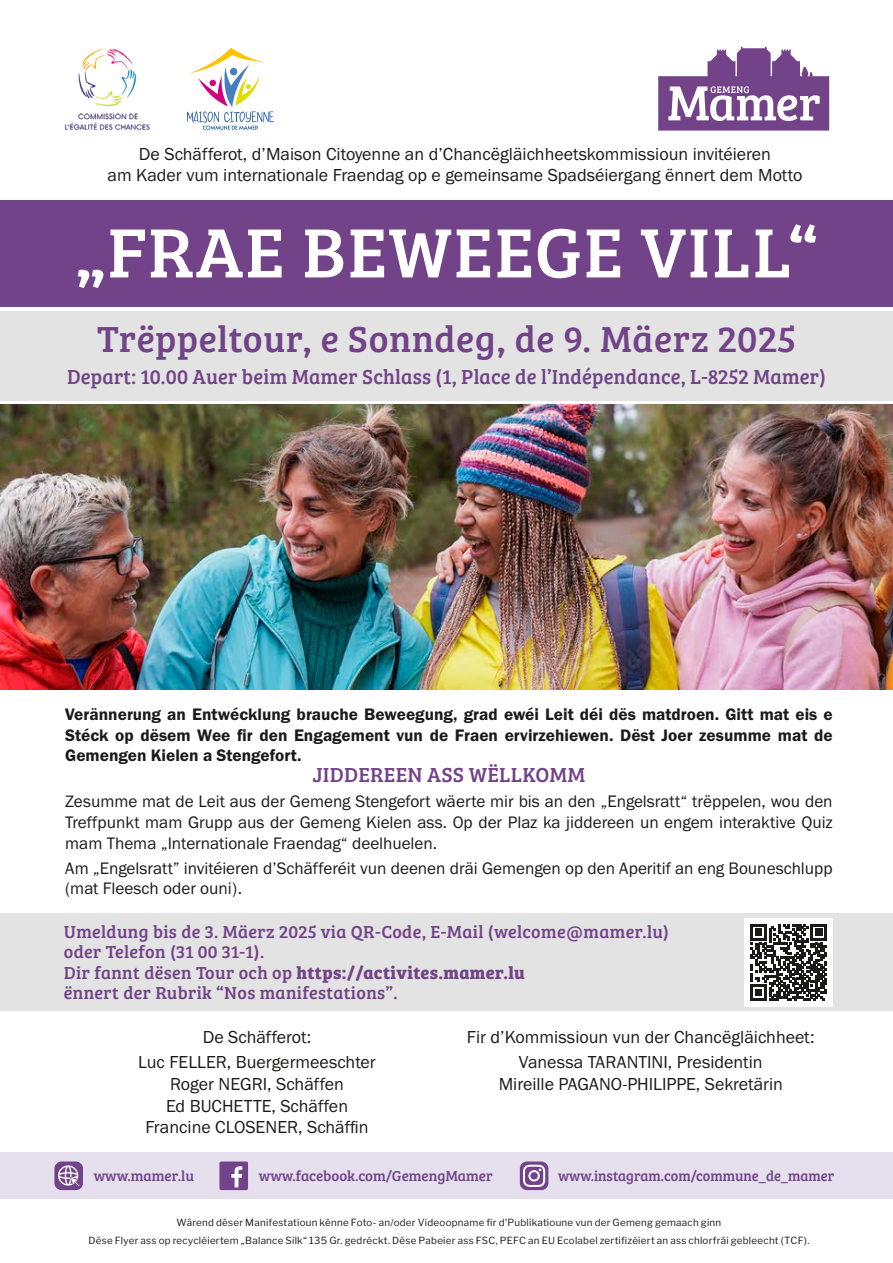
<style>
.page{position:relative;width:893px;height:1263px;background:#fff}
.page>*{position:absolute;margin:0;border:0;box-sizing:border-box;transform-origin:0 0}
.t1{font:72px "Bree Serif";letter-spacing:.02em;color:#fff}
.t2{font:37.5px "Bree Serif";letter-spacing:.02em;color:#724388}
.t3{font:21px "Bree Serif";letter-spacing:.01em;color:#724388}
.t4{font:18px/21.6px "Franklin Gothic URW Boo";color:#1a1a18;text-align:center}
.t5{font:18px/20.2px "Bree Serif";letter-spacing:.02em;color:#724388}
.t6{font:17.25px/20.7px "Franklin Gothic URW Boo";color:#1a1a18;text-align:justify}
.t7{font:17.25px/20.7px "Franklin Gothic URW Dem";color:#1a1a18;text-align:justify}
.t8{font:14.85px "Bree Serif";color:#724388}
.t9{font:9.75px/17.7px "Libre Franklin";letter-spacing:.025em;color:#1a1a18;text-align:center}
.s1{font-weight:700}
</style>
<div class="page">
<svg style="left:658px;top:47px;width:171px;height:84px"></svg>
<div style="left:0;top:1152px;width:893px;height:47px;background:#e6e0ee"></div>
<div style="left:54px;top:1161px;width:29px;height:29px;background:#724388;border-radius:7px"></div>
<svg style="left:58px;top:1165px;width:22px;height:22px"></svg>
<div style="left:219px;top:1161px;width:29px;height:29px;background:#724388;border-radius:2px"></div>
<svg style="left:231px;top:1166px;width:12px;height:22px"></svg>
<div style="left:520px;top:1161px;width:28px;height:29px;background:#724388;border-radius:7px"></div>
<svg style="left:523px;top:1165px;width:22px;height:22px"></svg>
<svg style="left:187px;top:48px;width:87px;height:82px"></svg>
<img style="left:64px;top:48px;width:86px;height:82px">
<div style="left:0;top:913px;width:893px;height:98px;background:#e3e3e3"></div>
<div style="left:745px;top:918px;width:88px;height:88px;background:#fff"></div>
<svg style="left:750px;top:924px;width:77px;height:77px"></svg>
<div style="left:0;top:200px;width:893px;height:107px;background:#724388"></div>
<div style="left:0;top:311px;width:893px;height:89px;background:#e3e3e3"></div>
<img style="left:0;top:404px;width:893px;height:285px">
<p class="t4" style="left:108px;top:142px;width:696px">De Schäfferot, d’Maison Citoyenne an d’Chancëgläichheetskommissioun invitéieren<br>am Kader vum internationale Fraendag op e gemeinsame Spadséiergang ënnert dem Motto</p>
<h1 class="t1" style="left:75px;top:199px;width:744px">„FRAE BEWEEGE VILL“</h1>
<h2 class="t2" style="left:97px;top:311px;width:700px">Trëppeltour, e Sonndeg, de 9. Mäerz 2025</h2>
<p class="t3" style="left:67px;top:361px;width:760px">Depart: 10.00 Auer beim Mamer Schlass (1, Place de l’Indépendance, L-8252 Mamer)</p>
<p class="t7" style="left:65px;top:704px;width:769px">Verännerung an Entwécklung brauche Beweegung, grad ewéi Leit déi dës matdroen. Gitt mat eis e Stéck op dësem Wee fir den Engagement vun de Fraen ervirzehiewen. Dëst Joer zesumme mat de Gemengen Kielen a Stengefort.</p>
<p class="t3" style="left:312px;top:759px;width:275px">JIDDEREEN ASS WËLLKOMM</p>
<p class="t6" style="left:65px;top:791px;width:769px">Zesumme mat de Leit aus der Gemeng Stengefort wäerte mir bis an den „Engelsratt“ trëppelen, wou den Treffpunkt mam Grupp aus der Gemeng Kielen ass. Op der Plaz ka jiddereen un engem interaktive Quiz mam Thema „Internationale Fraendag“ deelhuelen.</p>
<p class="t6" style="left:65px;top:857px;width:769px">Am „Engelsratt” invitéieren d’Schäfferéit vun deenen dräi Gemengen op den Aperitif an eng Bouneschlupp (mat Fleesch oder ouni).</p>
<p class="t5" style="left:64px;top:921px;width:607px">Umeldung bis de 3. Mäerz 2025 via QR-Code, E-Mail (welcome@mamer.lu) oder Telefon (31 00 31-1).<br>Dir fannt dësen Tour och op <span class="s1">https://activites.mamer.lu<br></span>ënnert der Rubrik “Nos manifestations”.</p>
<p class="t4" style="left:138px;top:1023px;width:239px;line-height:25.8px">De Schäfferot:<br>Luc FELLER, Buergermeeschter</p>
<p class="t4" style="left:145px;top:1073px;width:225px">Roger NEGRI, Schäffen<br>Ed BUCHETTE, Schäffen<br>Francine CLOSENER, Schäffin</p>
<p class="t4" style="left:467px;top:1023px;width:349px;line-height:25.8px">Fir d’Kommissioun vun der Chancëgläichheet:<br>Vanessa TARANTINI, Presidentin</p>
<p class="t4" style="left:499px;top:1073px;width:286px">Mireille PAGANO-PHILIPPE, Sekretärin</p>
<p class="t8" style="left:94px;top:1164px;width:102px">www.mamer.lu</p>
<p class="t8" style="left:259px;top:1164px;width:236px">www.facebook.com/GemengMamer</p>
<p class="t8" style="left:558px;top:1164px;width:278px">www.instagram.com/commune_de_mamer</p>
<p class="t9" style="left:88px;top:1213px;width:722px">Wärend dëser Manifestatioun kënne Foto- an/oder Videoopname fir d’Publikatioune vun der Gemeng gemaach ginn<br>Dëse Flyer ass op recycléiertem „Balance Silk“ 135 Gr. gedréckt. Dëse Pabeier ass FSC, PEFC an EU Ecolabel zertifizéiert an ass chlorfräi gebleecht (TCF).</p>
</div>
